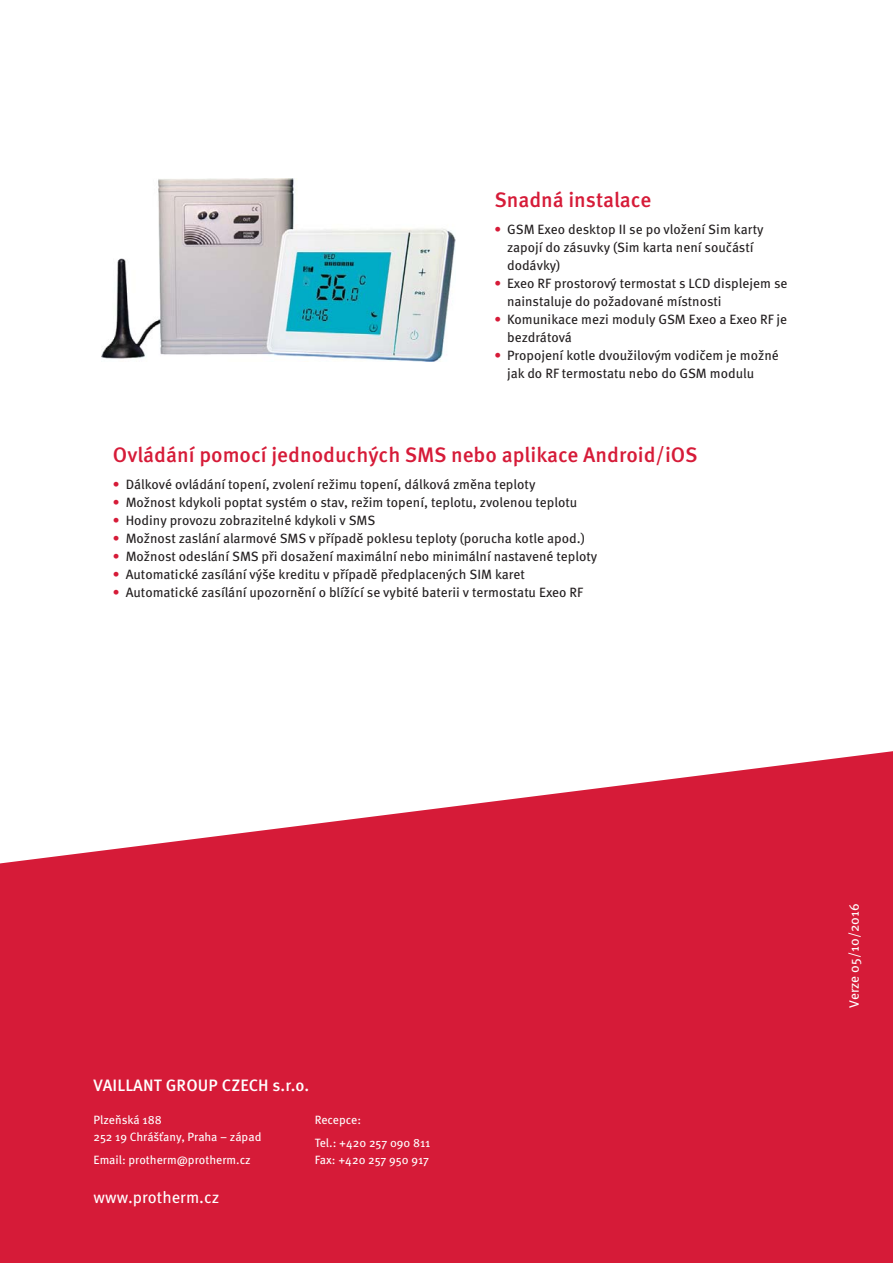
<style>
.page{position:relative;width:893px;height:1263px;background:#fff}
.page>*{position:absolute;margin:0;border:0;box-sizing:border-box;transform-origin:0 0}
.t1{font:500 21px "Meta Pro";color:#d61b38}
.t2{font:500 16.5px "Meta Pro";letter-spacing:.01em;color:#fff}
.t3{font:16.5px "Meta Pro";color:#fff}
.t4{font:13.5px/18px "Meta Pro";color:#231f20}
.t5{font:13.5px "Meta Pro";color:#fff}
.t6{font:12px/16.5px "Meta Pro";color:#fff}
.s1{font-family:"Helvetica Neue LT Pro";color:#d61b38}
</style>
<div class="page">
<img style="left:102px;top:179px;width:353px;height:182px">
<svg style="left:0;top:751px;width:893px;height:512px;background:#da344e"></svg>
<h1 class="t1" style="left:494px;top:192px;width:158px">Snadná instalace</h1>
<p class="t4" style="left:507px;top:222px;width:258px;text-indent:-13px"><span class="s1">•</span> GSM Exeo desktop II se po vložení Sim karty zapojí do zásuvky (Sim karta není součástí dodávky)</p>
<p class="t4" style="left:507px;top:276px;width:282px;text-indent:-13px"><span class="s1">•</span> Exeo RF prostorový termostat s LCD displejem se nainstaluje do požadované místnosti</p>
<p class="t4" style="left:507px;top:312px;width:282px;text-indent:-13px"><span class="s1">•</span> Komunikace mezi moduly GSM Exeo a Exeo RF je bezdrátová</p>
<p class="t4" style="left:507px;top:348px;width:273px;text-indent:-13px"><span class="s1">•</span> Propojení kotle dvoužilovým vodičem je možné jak do RF termostatu nebo do GSM modulu</p>
<h1 class="t1" style="left:113px;top:447px;width:586px">Ovládání pomocí jednoduchých SMS nebo aplikace Android/iOS</h1>
<p class="t4" style="left:113px;top:477px;width:424px"><span class="s1">•</span> Dálkové ovládání topení, zvolení režimu topení, dálková změna teploty</p>
<p class="t4" style="left:113px;top:495px;width:466px"><span class="s1">•</span> Možnost kdykoli poptat systém o stav, režim topení, teplotu, zvolenou teplotu</p>
<p class="t4" style="left:113px;top:513px;width:264px"><span class="s1">•</span> Hodiny provozu zobrazitelné kdykoli v SMS</p>
<p class="t4" style="left:113px;top:531px;width:473px"><span class="s1">•</span> Možnost zaslání alarmové SMS v případě poklesu teploty (porucha kotle apod.)</p>
<p class="t4" style="left:113px;top:549px;width:486px"><span class="s1">•</span> Možnost odeslání SMS při dosažení maximální nebo minimální nastavené teploty</p>
<p class="t4" style="left:113px;top:567px;width:414px"><span class="s1">•</span> Automatické zasílání výše kreditu v případě předplacených SIM karet</p>
<p class="t4" style="left:113px;top:585px;width:472px"><span class="s1">•</span> Automatické zasílání upozornění o blížící se vybité baterii v termostatu Exeo RF</p>
<p class="t2" style="left:94px;top:1079px;width:217px">VAILLANT GROUP CZECH s.r.o.</p>
<p class="t6" style="left:94px;top:1113px;width:169px">Plzeňská 188<br>252 19 Chrášťany, Praha – západ</p>
<p class="t6" style="left:94px;top:1152px;width:159px">Email: protherm@protherm.cz</p>
<p class="t3" style="left:94px;top:1192px;width:127px">www.protherm.cz</p>
<p class="t6" style="left:315px;top:1110px;width:117px;line-height:23px">Recepce:<br>Tel.: +420 257 090 811</p>
<p class="t6" style="left:315px;top:1153px;width:116px">Fax: +420 257 950 917</p>
<p class="t5" style="left:849px;top:1008px;width:106px;rotate:-90deg">Verze 05/10/2016</p>
</div>
